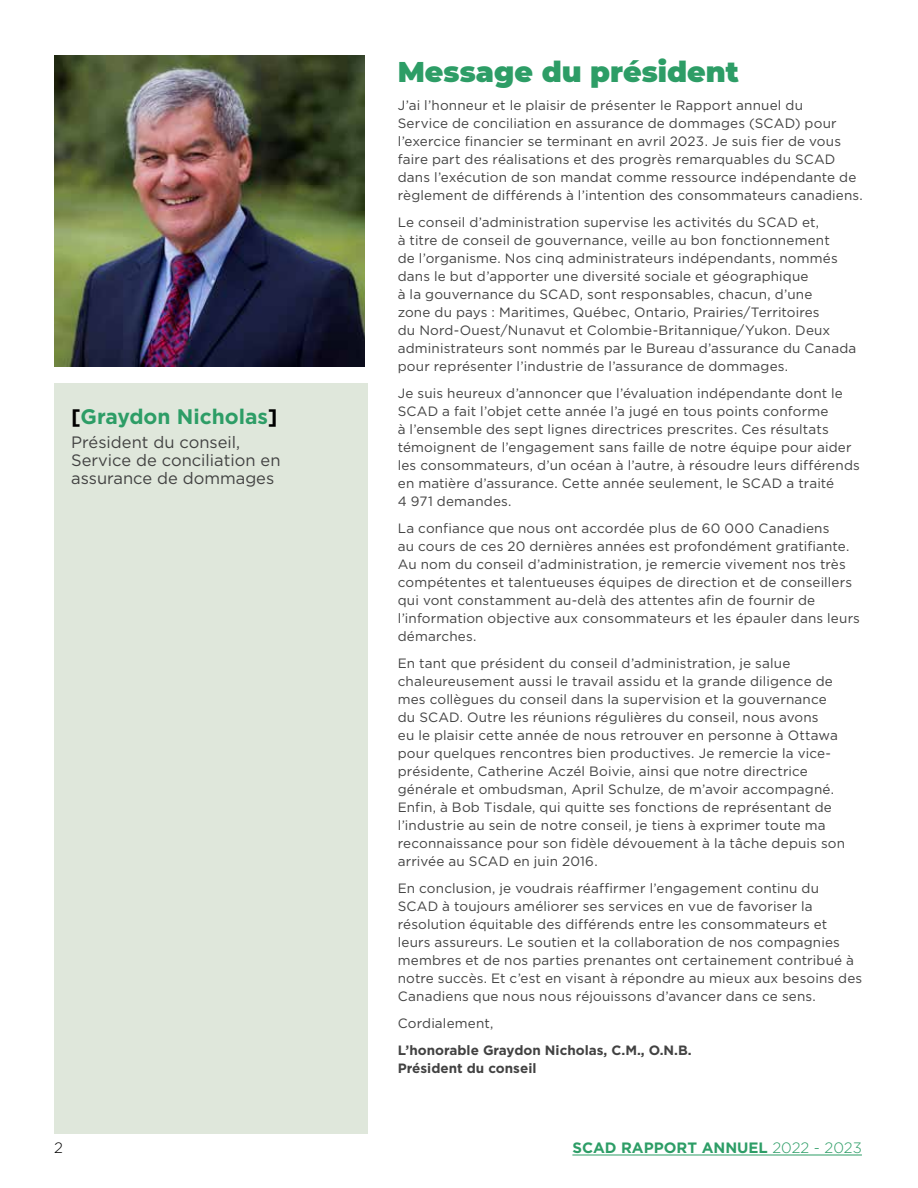
<style>
.page{position:relative;width:918px;height:1188px;background:#fff}
.page>*{position:absolute;margin:0;border:0;box-sizing:border-box;transform-origin:0 0}
.t1{font:900 28.5px "Montserrat";color:#2d9d66}
.t2{font:700 21px "Gotham";color:#2d9d66}
.t3{font:16.5px/18px "Gotham";color:#424242}
.t4{font:700 15px "Gotham";color:#2d9d66}
.t5{font:300 15px "Gotham";color:#000}
.t6{font:13.5px/18px "Gotham";letter-spacing:.01em;color:#424242}
.t7{font:700 13.5px/18px "Gotham";color:#424242}
.s1{color:#000}
.s2{font-weight:300}
</style>
<div class="page">
<hr style="left:572px;top:1155px;width:290px;height:1px;background:#2d9d66">
<div style="left:54px;top:383px;width:313px;height:751px;background:#dfe7db"></div>
<img style="left:54px;top:55px;width:311px;height:311px">
<h2 class="t2" style="left:71px;top:402px;width:208px"><span class="s1">[</span>Graydon Nicholas<span class="s1">]</span></h2>
<p class="t3" style="left:71px;top:432px;width:211px">Président du conseil,<br>Service de conciliation en assurance de dommages</p>
<h1 class="t1" style="left:398px;top:50px;width:343px">Message du président</h1>
<p class="t6" style="left:398px;top:96px;width:467px">J’ai l’honneur et le plaisir de présenter le Rapport annuel du<br>Service de conciliation en assurance de dommages (SCAD) pour l’exercice financier se terminant en avril 2023. Je suis fier de vous faire part des réalisations et des progrès remarquables du SCAD dans l’exécution de son mandat comme ressource indépendante de règlement de différends à l’intention des consommateurs canadiens.</p>
<p class="t6" style="left:398px;top:213px;width:460px">Le conseil d’administration supervise les activités du SCAD et,<br>à titre de conseil de gouvernance, veille au bon fonctionnement<br>de l’organisme. Nos cinq administrateurs indépendants, nommés dans le but d’apporter une diversité sociale et géographique<br>à la gouvernance du SCAD, sont responsables, chacun, d’une<br>zone du pays : Maritimes, Québec, Ontario, Prairies/Territoires<br>du Nord-Ouest/Nunavut et Colombie-Britannique/Yukon. Deux administrateurs sont nommés par le Bureau d’assurance du Canada pour représenter l’industrie de l’assurance de dommages.</p>
<p class="t6" style="left:398px;top:384px;width:464px">Je suis heureux d’annoncer que l’évaluation indépendante dont le SCAD a fait l’objet cette année l’a jugé en tous points conforme<br>à l’ensemble des sept lignes directrices prescrites. Ces résultats témoignent de l’engagement sans faille de notre équipe pour aider les consommateurs, d’un océan à l’autre, à résoudre leurs différends en matière d’assurance. Cette année seulement, le SCAD a traité<br>4 971 demandes.</p>
<p class="t6" style="left:398px;top:519px;width:464px">La confiance que nous ont accordée plus de 60 000 Canadiens<br>au cours de ces 20 dernières années est profondément gratifiante.<br>Au nom du conseil d’administration, je remercie vivement nos très compétentes et talentueuses équipes de direction et de conseillers qui vont constamment au-delà des attentes afin de fournir de l’information objective aux consommateurs et les épauler dans leurs démarches.</p>
<p class="t6" style="left:398px;top:654px;width:449px">En tant que président du conseil d’administration, je salue chaleureusement aussi le travail assidu et la grande diligence de mes collègues du conseil dans la supervision et la gouvernance du SCAD. Outre les réunions régulières du conseil, nous avons<br>eu le plaisir cette année de nous retrouver en personne à Ottawa pour quelques rencontres bien productives. Je remercie la vice&shy;présidente, Catherine Aczél Boivie, ainsi que notre directrice générale et ombudsman, April Schulze, de m’avoir accompagné.<br>Enfin, à Bob Tisdale, qui quitte ses fonctions de représentant de l’industrie au sein de notre conseil, je tiens à exprimer toute ma reconnaissance pour son fidèle dévouement à la tâche depuis son arrivée au SCAD en juin 2016.</p>
<p class="t6" style="left:398px;top:879px;width:466px">En conclusion, je voudrais réaffirmer l’engagement continu du SCAD à toujours améliorer ses services en vue de favoriser la résolution équitable des différends entre les consommateurs et leurs assureurs. Le soutien et la collaboration de nos compagnies membres et de nos parties prenantes ont certainement contribué à notre succès. Et c’est en visant à répondre au mieux aux besoins des Canadiens que nous nous réjouissons d’avancer dans ce sens.</p>
<p class="t6" style="left:398px;top:1014px;width:97px">Cordialement,</p>
<p class="t7" style="left:398px;top:1041px;width:295px">L’honorable Graydon Nicholas, C.M., O.N.B.<br>Président du conseil</p>
<p class="t5" style="left:54px;top:1139px;width:10px">2</p>
<p class="t4" style="left:572px;top:1138px;width:291px">SCAD RAPPORT ANNUEL <span class="s2">2022 - 2023</span></p>
</div>
